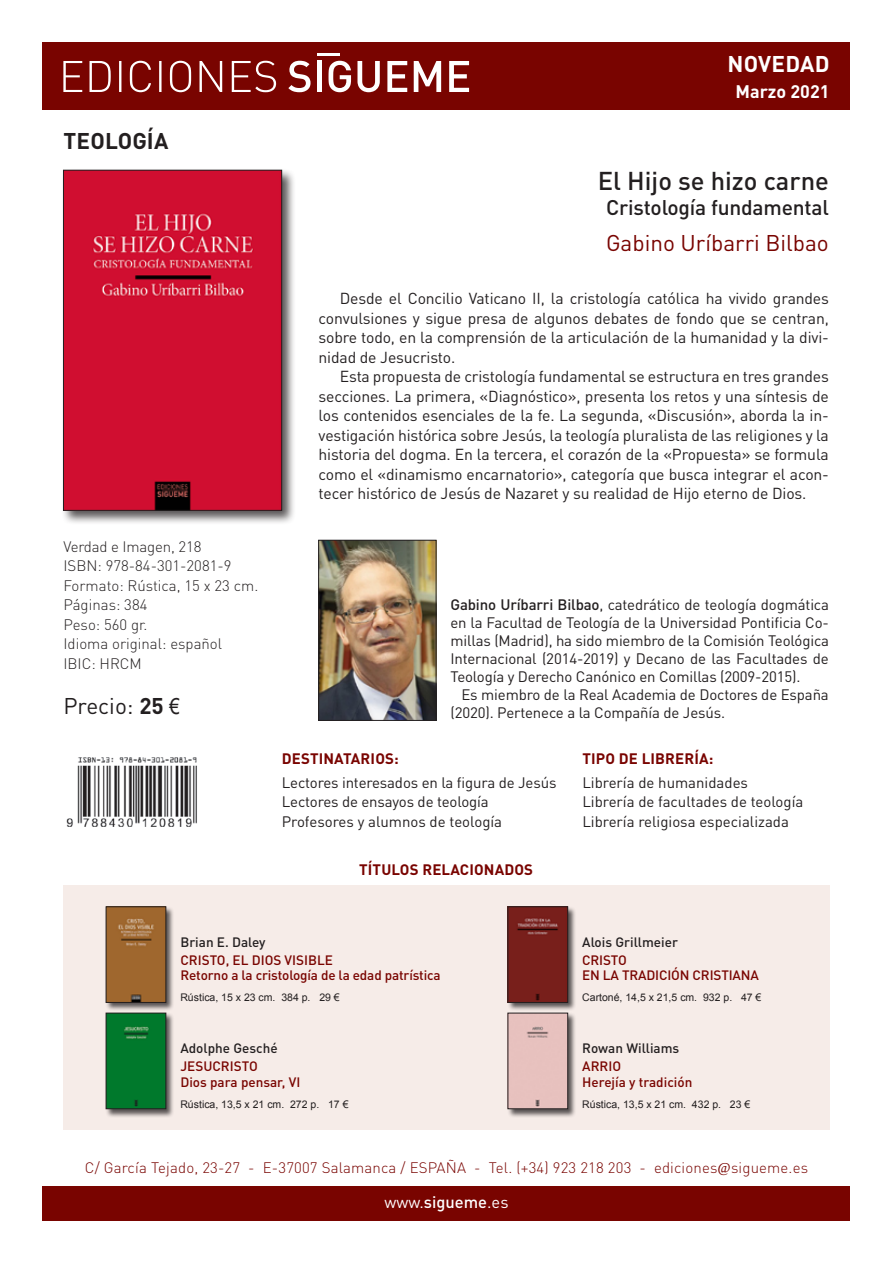
<style>
.page{position:relative;width:893px;height:1263px;background:#fff}
.page>*{position:absolute;margin:0;border:0;box-sizing:border-box;transform-origin:0 0}
.t1{font:500 25.5px "DIN Pro";color:#231f20}
.t2{font:22.5px "DIN Pro";color:#790400}
.t3{font:22.5px "DIN Pro";color:#231f20}
.t4{font:700 22.5px "DIN Pro";letter-spacing:.01em;color:#231f20}
.t5{font:700 22.5px "DIN Pro";letter-spacing:.01em;color:#fff}
.t6{font:500 21px "DIN Pro";letter-spacing:-.01em;color:#231f20}
.t7{font:700 18px "DIN Pro";color:#fff}
.t8{font:16.5px "DIN Pro";color:#fff}
.t9{font:15.75px/19.5px "DIN Pro";letter-spacing:-.01em;color:#231f20;text-align:justify}
.t10{font:15px/18px "DIN Pro";letter-spacing:-.01em;color:#231f20}
.t11{font:300 15px/19.5px "DIN Pro";color:#231f20}
.t12{font:300 15px "DIN Pro";letter-spacing:.01em;color:#790400}
.t13{font:700 15px "DIN Pro";letter-spacing:.01em;color:#790400}
.t14{font:500 13.5px/15.8px "DIN Pro";letter-spacing:-.01em;color:#790400}
.t15{font:500 13.5px "DIN Pro";color:#231f20}
.t16{font:10.5px "Arial";color:#231f20}
.s1{font-weight:700}
.s2{font-family:"Arial Narrow"}
.s3{font-weight:500}
.s4{font-family:"Sakkal Majalla";font-weight:400;font-size:19.5px}
</style>
<div class="page">
<div style="left:43px;top:1186px;width:807px;height:34px;background:#790400"></div>
<div style="left:43px;top:43px;width:807px;height:67px;background:#790400"></div>
<hr style="left:317px;top:53px;width:23px;height:3px;background:#fff">
<svg style="left:288px;top:61px;width:23px;height:31px"></svg>
<div style="left:317px;top:61px;width:5px;height:31px;background:#fff"></div>
<svg style="left:329px;top:61px;width:22px;height:31px"></svg>
<svg style="left:357px;top:61px;width:23px;height:31px"></svg>
<svg style="left:387px;top:61px;width:20px;height:31px"></svg>
<svg style="left:414px;top:61px;width:27px;height:31px"></svg>
<svg style="left:449px;top:61px;width:20px;height:31px"></svg>
<svg style="left:63px;top:61px;width:213px;height:31px"></svg>
<div style="left:61px;top:168px;width:235px;height:357px;background:#231f20;opacity:.75"></div>
<img style="left:65px;top:172px;width:215px;height:336px">
<div style="left:63px;top:170px;width:219px;height:340px;border:1px solid #231f20"></div>
<img style="left:321px;top:542px;width:113px;height:176px">
<div style="left:319px;top:540px;width:117px;height:180px;border:1px solid #231f20"></div>
<div style="left:63px;top:885px;width:767px;height:245px;background:#f6ece8"></div>
<img style="left:66px;top:757px;width:131px;height:69px">
<div style="left:507px;top:1012px;width:69px;height:106px;background:#231f20;opacity:.75"></div>
<div style="left:510px;top:1015px;width:56px;height:92px;background:#e7c1be"></div>
<div style="left:508px;top:1013px;width:60px;height:96px;border:1px solid #231f20"></div>
<div style="left:106px;top:906px;width:69px;height:105px;background:#231f20;opacity:.75"></div>
<img style="left:108px;top:909px;width:56px;height:91px">
<div style="left:106px;top:907px;width:60px;height:95px;border:1px solid #231f20"></div>
<div style="left:507px;top:906px;width:69px;height:105px;background:#231f20;opacity:.75"></div>
<img style="left:510px;top:909px;width:56px;height:91px">
<div style="left:508px;top:907px;width:60px;height:95px;border:1px solid #231f20"></div>
<div style="left:106px;top:1012px;width:69px;height:106px;background:#231f20;opacity:.75"></div>
<div style="left:108px;top:1015px;width:56px;height:92px;background:#00792c"></div>
<div style="left:106px;top:1013px;width:60px;height:96px;border:1px solid #231f20"></div>
<h2 class="t5" style="left:727px;top:49px;width:104px">NOVEDAD</h2>
<h2 class="t4" style="left:63px;top:126px;width:106px">TEOLOGÍA</h2>
<p class="t11" style="left:63px;top:536px;width:196px">Verdad e Imagen, 218<br>ISBN: 978-84-301-2081-9<br>Formato: Rústica, 15 x 23 cm.<br>Páginas: 384<br>Peso: 560 gr.<br>Idioma original: español<br>IBIC: HRCM</p>
<h2 class="t3" style="left:63px;top:690px;width:118px">Precio: <span class="s1">25</span> <span class="s2">€</span></h2>
<p class="t7" style="left:735px;top:80px;width:96px">Marzo 2021</p>
<h1 class="t1" style="left:598px;top:163px;width:233px">El Hijo se hizo carne</h1>
<h3 class="t6" style="left:606px;top:193px;width:224px">Cristología fundamental</h3>
<h2 class="t2" style="left:606px;top:227px;width:224px">Gabino Uríbarri Bilbao</h2>
<p class="t9" style="left:319px;top:288px;width:512px;text-indent:21px">Desde el Concilio Vaticano II, la cristología católica ha vivido grandes convulsiones y sigue presa de algunos debates de fondo que se centran, sobre todo, en la comprensión de la articulación de la humanidad y la divi&shy;nidad de Jesucristo.</p>
<p class="t9" style="left:319px;top:366px;width:512px;text-indent:21px">Esta propuesta de cristología fundamental se estructura en tres grandes secciones. La primera, «Diagnóstico», presenta los retos y una síntesis de los contenidos esenciales de la fe. La segunda, «Discusión», aborda la in&shy;vestigación histórica sobre Jesús, la teología pluralista de las religiones y la historia del dogma. En la tercera, el corazón de la «Propuesta» se formula como el «dinamismo encarnatorio», categoría que busca integrar el acon&shy;tecer histórico de Jesús de Nazaret y su realidad de Hijo eterno de Dios.</p>
<p class="t10" style="left:450px;top:594px;width:380px;text-align:justify"><span class="s3">Gabino Uríbarri Bilbao</span>, catedrático de teología dogmática en la Facultad de Teología de la Universidad Pontificia Co&shy;millas (Madrid), ha sido miembro de la Comisión Teológica Internacional (2014-2019) y Decano de las Facultades de Teología y Derecho Canónico en Comillas (2009-2015).</p>
<p class="t10" style="left:450px;top:684px;width:380px;text-indent:11px">Es miembro de la Real Academia de Doctores de España (2020). Pertenece a la Compañía de Jesús.</p>
<p class="t13" style="left:282px;top:748px;width:119px">DESTINATARIOS:</p>
<p class="t10" style="left:282px;top:772px;width:276px;line-height:19.5px">Lectores interesados en la figura de Jesús<br>Lectores de ensayos de teología<br>Profesores y alumnos de teología</p>
<p class="t13" style="left:359px;top:859px;width:175px">TÍTULOS RELACIONADOS</p>
<p class="t13" style="left:582px;top:749px;width:133px">TIPO DE LIBRERÍA:</p>
<p class="t10" style="left:582px;top:772px;width:223px;line-height:19.5px">Librería de humanidades<br>Librería de facultades de teología<br>Librería religiosa especializada</p>
<p class="t15" style="left:180px;top:932px;width:87px">Brian E. Daley</p>
<p class="t14" style="left:180px;top:951px;width:262px">CRISTO, EL DIOS VISIBLE<br>Retorno a la cristología de la edad patrística</p>
<p class="t16" style="left:180px;top:991px;width:161px">Rústica, 15 x 23 cm. 384 p. 29 €</p>
<p class="t15" style="left:180px;top:1039px;width:99px">Adolphe Gesché</p>
<p class="t14" style="left:180px;top:1057px;width:121px">JESUCRISTO<br>Dios para pensar, VI</p>
<p class="t16" style="left:180px;top:1097px;width:170px">Rústica, 13,5 x 21 cm. 272 p. 17 €</p>
<p class="t15" style="left:582px;top:932px;width:97px">Alois Grillmeier</p>
<p class="t14" style="left:582px;top:951px;width:178px">CRISTO<br>EN LA TRADICIÓN CRISTIANA</p>
<p class="t16" style="left:582px;top:991px;width:181px">Cartoné, 14,5 x 21,5 cm. 932 p. 47 €</p>
<p class="t15" style="left:582px;top:1039px;width:99px">Rowan Williams</p>
<p class="t14" style="left:582px;top:1057px;width:112px">ARRIO<br>Herejía y tradición</p>
<p class="t16" style="left:582px;top:1097px;width:170px">Rústica, 13,5 x 21 cm. 432 p. 23 €</p>
<p class="t12" style="left:85px;top:1157px;width:725px">C/ García Tejado, 23-27 - E-37007 Salamanca / ESPAÑA - Tel. (+34) 923 218 203 - ediciones<span class="s4">@</span>sigueme.es</p>
<p class="t8" style="left:384px;top:1191px;width:126px">www.<span class="s3">sigueme</span>.es</p>
</div>
